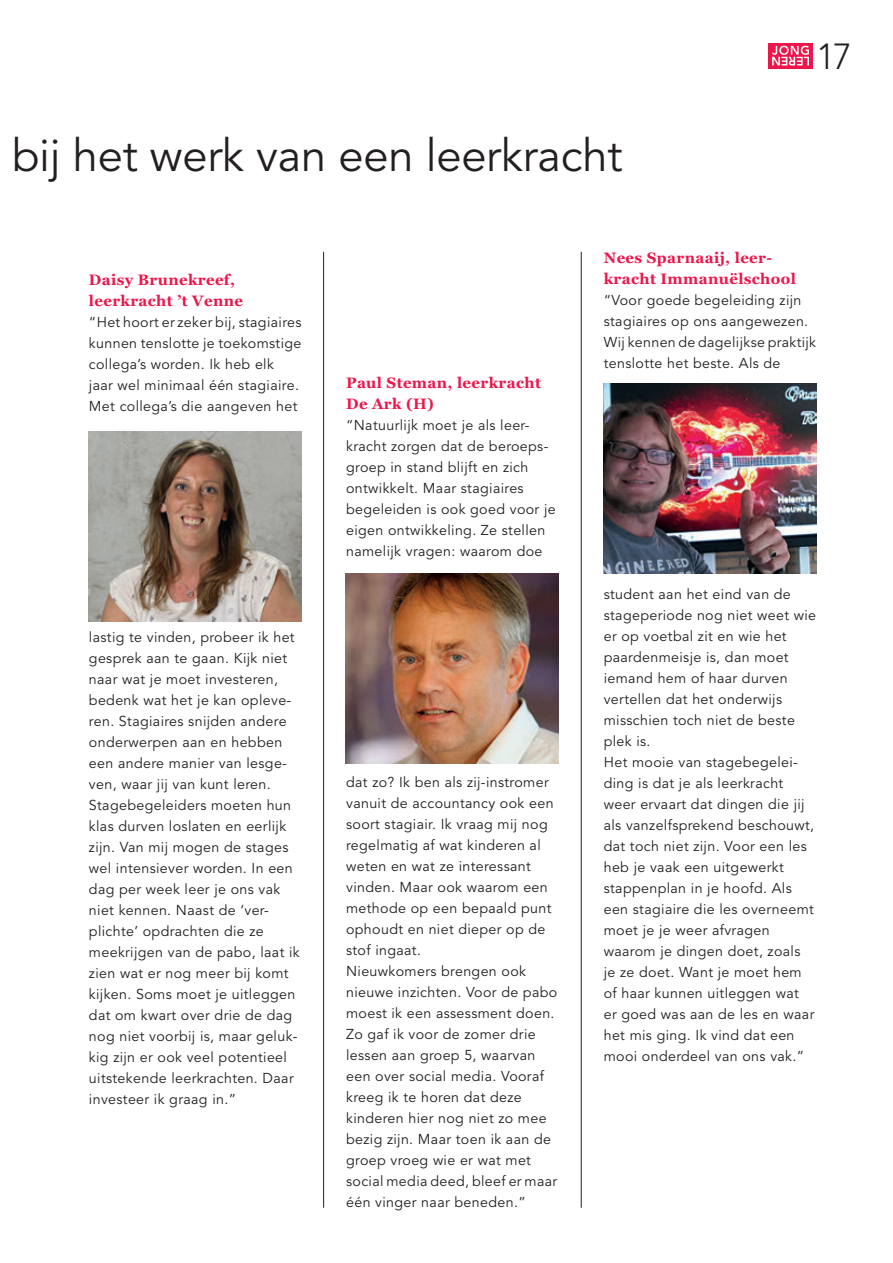
<style>
.page{position:relative;width:893px;height:1263px;background:#fff}
.page>*{position:absolute;margin:0;border:0;box-sizing:border-box;transform-origin:0 0}
.t1{font:45.3px "Avenir";letter-spacing:-.005em;color:#231f20}
.t2{font:300 36px "Avenir";color:#231f20}
.t3{font:700 15px/21px "Georgia";letter-spacing:.025em;color:#ed164b}
.t4{font:14.25px/21px "Avenir";letter-spacing:.025em;color:#231f20}
</style>
<div class="page">
<div style="left:768px;top:43px;width:45px;height:26px;background:#ed164b"></div>
<svg style="left:772px;top:46px;width:37px;height:19px"></svg>
<img style="left:604px;top:383px;width:212px;height:190px">
<img style="left:89px;top:431px;width:213px;height:190px">
<hr style="left:323px;top:252px;width:1px;height:956px;background:#231f20">
<hr style="left:581px;top:252px;width:1px;height:956px;background:#231f20">
<img style="left:346px;top:573px;width:213px;height:190px">
<h1 class="t1" style="left:12px;top:137px;width:612px">bij het werk van een leerkracht</h1>
<h2 class="t2" style="left:816px;top:41px;width:37px">17</h2>
<p class="t3" style="left:89px;top:271px;width:156px">Daisy Brunekreef, leerkracht ’t Venne</p>
<p class="t4" style="left:89px;top:313px;width:214px">“Het hoort er zeker bij, stagiaires kunnen tenslotte je toekomstige collega’s worden. Ik heb elk<br>jaar wel minimaal één stagiaire.<br>Met collega’s die aangeven het</p>
<p class="t4" style="left:89px;top:628px;width:212px">lastig te vinden, probeer ik het gesprek aan te gaan. Kijk niet naar wat je moet investeren, bedenk wat het je kan opleve&shy;ren. Stagiaires snijden andere onderwerpen aan en hebben een andere manier van lesge&shy;ven, waar jij van kunt leren.<br>Stagebegeleiders moeten hun klas durven loslaten en eerlijk zijn. Van mij mogen de stages wel intensiever worden. In een dag per week leer je ons vak niet kennen. Naast de ‘ver&shy;plichte’ opdrachten die ze meekrijgen van de pabo, laat ik zien wat er nog meer bij komt kijken. Soms moet je uitleggen dat om kwart over drie de dag nog niet voorbij is, maar geluk&shy;kig zijn er ook veel potentieel uitstekende leerkrachten. Daar investeer ik graag in.”</p>
<p class="t3" style="left:346px;top:373px;width:196px">Paul Steman, leerkracht<br>De Ark (H)</p>
<p class="t4" style="left:346px;top:416px;width:211px">“Natuurlijk moet je als leer&shy;kracht zorgen dat de beroeps&shy;groep in stand blijft en zich ontwikkelt. Maar stagiaires begeleiden is ook goed voor je eigen ontwikkeling. Ze stellen namelijk vragen: waarom doe</p>
<p class="t4" style="left:346px;top:773px;width:213px">dat zo? Ik ben als zij-instromer vanuit de accountancy ook een soort stagiair. Ik vraag mij nog regelmatig af wat kinderen al weten en wat ze interessant vinden. Maar ook waarom een methode op een bepaald punt ophoudt en niet dieper op de stof ingaat.<br>Nieuwkomers brengen ook nieuwe inzichten. Voor de pabo moest ik een assessment doen.<br>Zo gaf ik voor de zomer drie lessen aan groep 5, waarvan een over social media. Vooraf kreeg ik te horen dat deze kinderen hier nog niet zo mee bezig zijn. Maar toen ik aan de groep vroeg wie er wat met social media deed, bleef er maar één vinger naar beneden.”</p>
<p class="t3" style="left:604px;top:249px;width:194px">Nees Sparnaaij, leer - kracht Immanuëlschool</p>
<p class="t4" style="left:604px;top:291px;width:214px">“Voor goede begeleiding zijn stagiaires op ons aangewezen.<br>Wij kennen de dagelijkse praktijk tenslotte het beste. Als de</p>
<p class="t4" style="left:604px;top:585px;width:214px">student aan het eind van de stageperiode nog niet weet wie er op voetbal zit en wie het paardenmeisje is, dan moet iemand hem of haar durven vertellen dat het onderwijs misschien toch niet de beste plek is.<br>Het mooie van stagebegelei - ding is dat je als leerkracht weer ervaart dat dingen die jij als vanzelfsprekend beschouwt, dat toch niet zijn. Voor een les heb je vaak een uitgewerkt stappenplan in je hoofd. Als een stagiaire die les overneemt moet je je weer afvragen waarom je dingen doet, zoals<br>je ze doet. Want je moet hem of haar kunnen uitleggen wat<br>er goed was aan de les en waar het mis ging. Ik vind dat een mooi onderdeel van ons vak.”</p>
</div>
